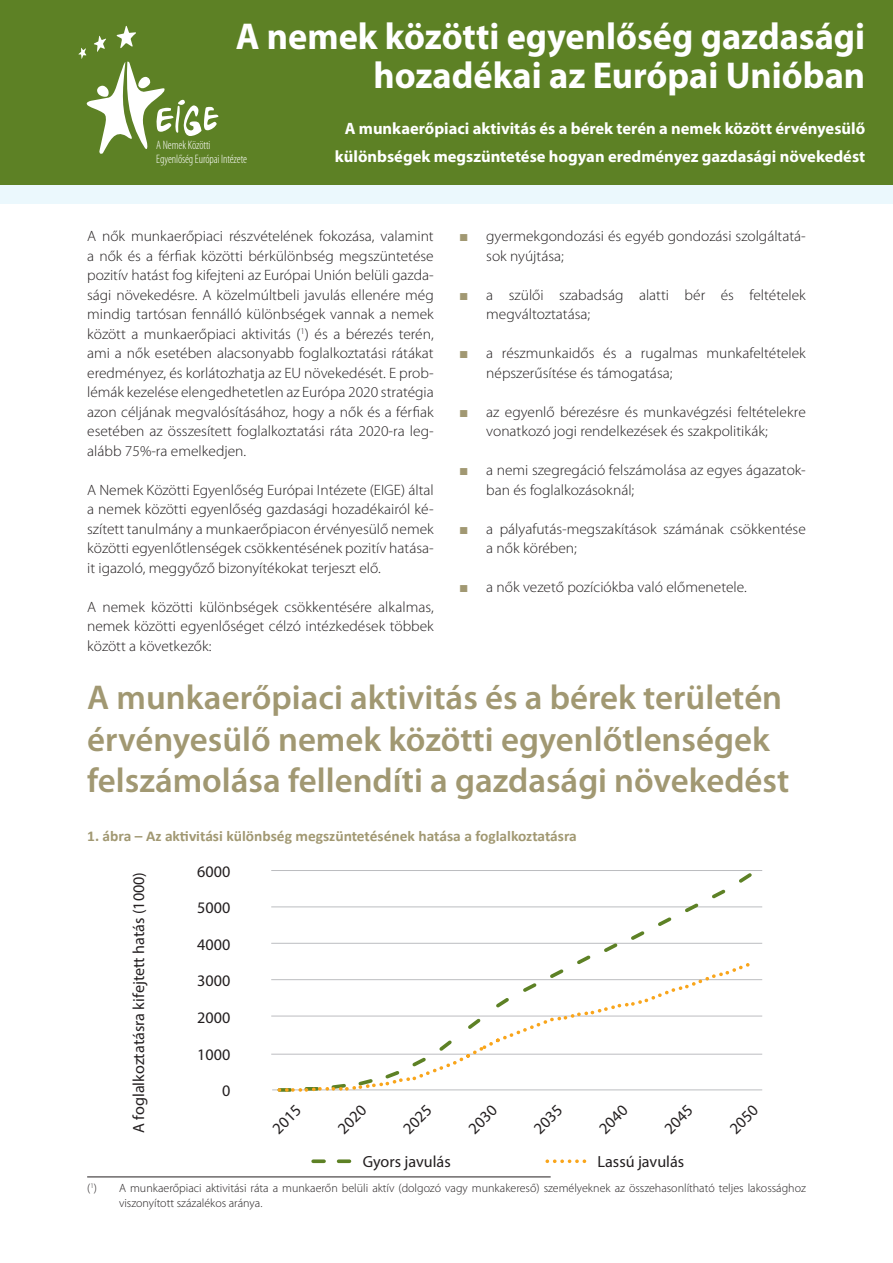
<style>
.page{position:relative;width:893px;height:1263px;background:#fff}
.page>*{position:absolute;margin:0;border:0;box-sizing:border-box;transform-origin:0 0}
._01_Main_Title{font:700 37.5px/39px "Myriad Pro";color:#fff;text-align:right}
.Title1{font:600 34.5px/41.4px "Myriad Pro";color:#a19872}
._02_Main_Subtitle{font:700 16.5px/28.5px "Myriad Pro";color:#fff;text-align:center}
.t1{font:16.2px "Myriad Pro";color:#231f20}
.Body_Text{font:300 15px/19.5px "Myriad Pro";color:#231f20}
.Title1-2{font:700 15px "Calibri";color:#a19872}
.t2{font:300 condensed 12.3px/13.8px "Myriad Pro";letter-spacing:-.01em;color:#fff}
.Footnote{font:300 12px/14.4px "Myriad Pro";color:#231f20}
.s1{font-family:"Arial";font-weight:400;color:#a19872}
</style>
<div class="page">
<div style="left:0;top:183px;width:893px;height:21px;background:#ebf8fd"></div>
<div style="left:0;top:0;width:893px;height:185px;background:#5d8125"></div>
<svg style="left:79px;top:26px;width:139px;height:128px"></svg>
<hr style="left:271px;top:1054px;width:491px;height:1px;background:#bcbdc0">
<hr style="left:271px;top:1016px;width:491px;height:1px;background:#bcbdc0">
<hr style="left:271px;top:979px;width:491px;height:1px;background:#bcbdc0">
<hr style="left:271px;top:943px;width:491px;height:1px;background:#bcbdc0">
<hr style="left:271px;top:907px;width:491px;height:1px;background:#bcbdc0">
<hr style="left:271px;top:870px;width:491px;height:1px;background:#bcbdc0">
<hr style="left:272px;top:1090px;width:490px;height:1px;background:#bcbdc0">
<svg style="left:329px;top:873px;width:430px;height:85px"></svg>
<svg style="left:313px;top:1159px;width:39px;height:4px"></svg>
<svg style="left:547px;top:1159px;width:40px;height:4px"></svg>
<svg style="left:276px;top:958px;width:483px;height:134px"></svg>
<hr style="left:87px;top:1176px;width:464px;height:1px;background:#231f20">
<p class="_01_Main_Title" style="left:236px;top:16px;width:631px">A nemek közötti egyenlőség gazdasági hozadékai az Európai Unióban</p>
<p class="_02_Main_Subtitle" style="left:335px;top:114px;width:532px">A munkaerőpiaci aktivitás és a bérek terén a nemek között érvényesülő különbségek megszüntetése hogyan eredményez gazdasági növekedést</p>
<p class="t2" style="left:156px;top:139px;width:92px">A Nemek Közötti<br>Egyenlőség Európai Intézete</p>
<p class="Body_Text" style="left:87px;top:227px;width:348px;text-align:justify">A nők munkaerőpiaci részvételének fokozása, valamint a nők és a férfiak közötti bérkülönbség megszüntetése pozitív hatást fog kifejteni az Európai Unión belüli gazda&shy;sági növekedésre. A közelmúltbeli javulás ellenére még mindig tartósan fennálló különbségek vannak a nemek között a munkaerőpiaci aktivitás (<sup>1</sup>) és a bérezés terén, ami a nők esetében alacsonyabb foglalkoztatási rátákat eredményez, és korlátozhatja az EU növekedését. E prob&shy;lémák kezelése elengedhetetlen az Európa 2020 stratégia azon céljának megvalósításához, hogy a nők és a férfiak esetében az összesített foglalkoztatási ráta 2020-ra leg&shy;alább 75%-ra emelkedjen.</p>
<p class="Body_Text" style="left:87px;top:480px;width:348px;text-align:justify">A Nemek Közötti Egyenlőség Európai Intézete (EIGE) által a nemek közötti egyenlőség gazdasági hozadékairól ké&shy;szített tanulmány a munkaerőpiacon érvényesülő nemek közötti egyenlőtlenségek csökkentésének pozitív hatása&shy;it igazoló, meggyőző bizonyítékokat terjeszt elő.</p>
<p class="Body_Text" style="left:87px;top:597px;width:348px;text-align:justify">A nemek közötti különbségek csökkentésére alkalmas, nemek közötti egyenlőséget célzó intézkedések többek között a következők:</p>
<p class="Body_Text" style="left:486px;top:227px;width:321px;text-indent:-27px"><span class="s1">■</span> gyermekgondozási és egyéb gondozási szolgáltatá&shy;sok nyújtása;</p>
<p class="Body_Text" style="left:486px;top:285px;width:321px;text-indent:-27px"><span class="s1">■</span> a szülői szabadság alatti bér és feltételek megváltoztatása;</p>
<p class="Body_Text" style="left:486px;top:344px;width:321px;text-indent:-27px"><span class="s1">■</span> a részmunkaidős és a rugalmas munkafeltételek népszerűsítése és támogatása;</p>
<p class="Body_Text" style="left:486px;top:402px;width:321px;text-indent:-27px"><span class="s1">■</span> az egyenlő bérezésre és munkavégzési feltételekre vonatkozó jogi rendelkezések és szakpolitikák;</p>
<p class="Body_Text" style="left:486px;top:461px;width:321px;text-indent:-27px"><span class="s1">■</span> a nemi szegregáció felszámolása az egyes ágazatok&shy;ban és foglalkozásoknál;</p>
<p class="Body_Text" style="left:486px;top:519px;width:321px;text-indent:-27px"><span class="s1">■</span> a pályafutás-megszakítások számának csökkentése a nők körében;</p>
<p class="Body_Text" style="left:459px;top:578px;width:289px"><span class="s1">■</span> a nők vezető pozíciókba való előmenetele.</p>
<p class="Title1" style="left:87px;top:677px;width:704px">A munkaerőpiaci aktivitás és a bérek területén érvényesülő nemek közötti egyenlőtlenségek felszámolása fellendíti a gazdasági növekedést</p>
<p class="Title1-2" style="left:87px;top:827px;width:491px">1. ábra – Az aktivitási különbség megszüntetésének hatása a foglalkoztatásra</p>
<p class="t1" style="left:129px;top:1133px;width:262px;rotate:-90deg">A foglalkoztatásra kifejtett hatás (1000)</p>
<p class="t1" style="left:197px;top:861px;width:35px">6000</p>
<p class="t1" style="left:197px;top:898px;width:35px">5000</p>
<p class="t1" style="left:197px;top:934px;width:35px">4000</p>
<p class="t1" style="left:197px;top:971px;width:35px">3000</p>
<p class="t1" style="left:197px;top:1007px;width:35px">2000</p>
<p class="t1" style="left:197px;top:1044px;width:35px">1000</p>
<p class="t1" style="left:222px;top:1081px;width:10px">0</p>
<p class="t1" style="left:268px;top:1124px;width:35px;rotate:-45deg">2015</p>
<p class="t1" style="left:333px;top:1124px;width:35px;rotate:-45deg">2020</p>
<p class="t1" style="left:399px;top:1124px;width:35px;rotate:-45deg">2025</p>
<p class="t1" style="left:464px;top:1124px;width:35px;rotate:-45deg">2030</p>
<p class="t1" style="left:529px;top:1124px;width:35px;rotate:-45deg">2035</p>
<p class="t1" style="left:594px;top:1124px;width:35px;rotate:-45deg">2040</p>
<p class="t1" style="left:660px;top:1124px;width:35px;rotate:-45deg">2045</p>
<p class="t1" style="left:725px;top:1124px;width:35px;rotate:-45deg">2050</p>
<p class="t1" style="left:363px;top:1152px;width:90px">Gyors javulás</p>
<p class="t1" style="left:597px;top:1152px;width:88px">Lassú javulás</p>
<p class="Footnote" style="left:119px;top:1181px;width:688px;text-indent:-32px">(<sup>1</sup>) A munkaerőpiaci aktivitási ráta a munkaerőn belüli aktív (dolgozó vagy munkakereső) személyeknek az összehasonlítható teljes lakossághoz viszonyított százalékos aránya.</p>
</div>
